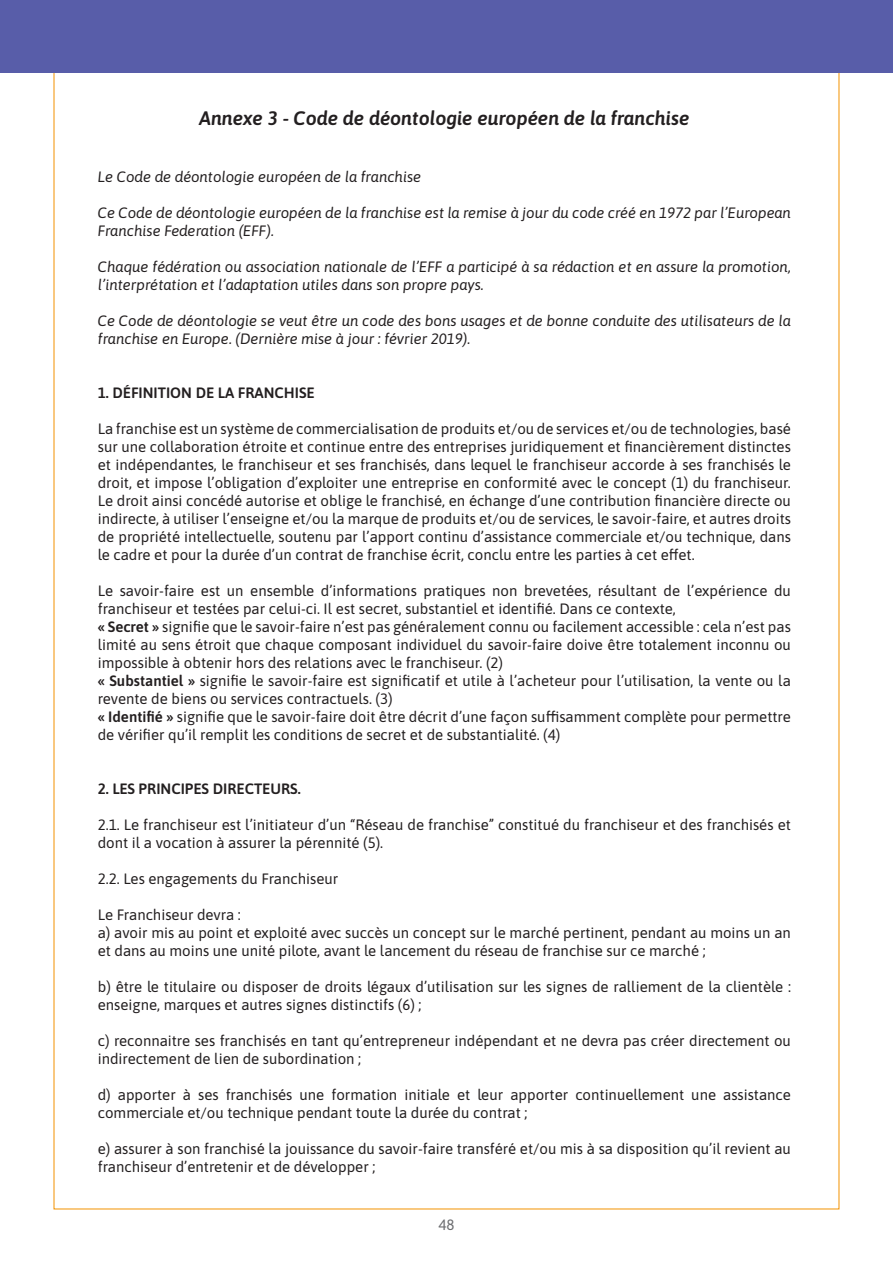
<style>
.page{position:relative;width:893px;height:1263px;background:#fff}
.page>*{position:absolute;margin:0;border:0;box-sizing:border-box;transform-origin:0 0}
.t1{font:italic 600 19.5px "Asap";color:#231f20}
.t2{font:15px/18px "Asap";color:#231f20}
.t3{font:italic 15px/18px "Asap";color:#231f20}
.t4{font:600 15px "Asap";color:#231f20}
.t5{font:15px "Asap";color:#6c6d70}
.s1{font-weight:600}
</style>
<div class="page">
<div style="left:0;top:0;width:893px;height:72px;background:#585da9"></div>
<p class="t1" style="left:199px;top:104px;width:492px">Annexe 3 - Code de déontologie européen de la franchise</p>
<p class="t3" style="left:98px;top:167px;width:325px">Le Code de déontologie européen de la franchise</p>
<p class="t3" style="left:98px;top:203px;width:695px">Ce Code de déontologie européen de la franchise est la remise à jour du code créé en 1972 par l’European<br>Franchise Federation (EFF).</p>
<p class="t3" style="left:98px;top:257px;width:695px">Chaque fédération ou association nationale de l’EFF a participé à sa rédaction et en assure la promotion, l’interprétation et l’adaptation utiles dans son propre pays.</p>
<p class="t3" style="left:98px;top:311px;width:695px">Ce Code de déontologie se veut être un code des bons usages et de bonne conduite des utilisateurs de la franchise en Europe. (Dernière mise à jour : février 2019).</p>
<p class="t4" style="left:98px;top:382px;width:219px">1. DÉFINITION DE LA FRANCHISE</p>
<p class="t2" style="left:98px;top:419px;width:695px;text-align:justify">La franchise est un système de commercialisation de produits et/ou de services et/ou de technologies, basé sur une collaboration étroite et continue entre des entreprises juridiquement et financièrement distinctes et indépendantes, le franchiseur et ses franchisés, dans lequel le franchiseur accorde à ses franchisés le droit, et impose l’obligation d’exploiter une entreprise en conformité avec le concept (1) du franchiseur.<br>Le droit ainsi concédé autorise et oblige le franchisé, en échange d’une contribution financière directe ou indirecte, à utiliser l’enseigne et/ou la marque de produits et/ou de services, le savoir-faire, et autres droits de propriété intellectuelle, soutenu par l’apport continu d’assistance commerciale et/ou technique, dans le cadre et pour la durée d’un contrat de franchise écrit, conclu entre les parties à cet effet.</p>
<p class="t2" style="left:98px;top:581px;width:695px">Le savoir-faire est un ensemble d’informations pratiques non brevetées, résultant de l’expérience du franchiseur et testées par celui-ci. Il est secret, substantiel et identifié. Dans ce contexte,</p>
<p class="t2" style="left:98px;top:617px;width:695px;text-align:justify"><span class="s1">« Secret »</span> signifie que le savoir-faire n’est pas généralement connu ou facilement accessible : cela n’est pas limité au sens étroit que chaque composant individuel du savoir-faire doive être totalement inconnu ou impossible à obtenir hors des relations avec le franchiseur. (2)</p>
<p class="t2" style="left:98px;top:671px;width:695px"><span class="s1">« Substantiel »</span> signifie le savoir-faire est significatif et utile à l’acheteur pour l’utilisation, la vente ou la revente de biens ou services contractuels. (3)</p>
<p class="t2" style="left:98px;top:707px;width:695px"><span class="s1">« Identifié »</span> signifie que le savoir-faire doit être décrit d’une façon suffisamment complète pour permettre de vérifier qu’il remplit les conditions de secret et de substantialité. (4)</p>
<p class="t4" style="left:98px;top:778px;width:204px">2. LES PRINCIPES DIRECTEURS.</p>
<p class="t2" style="left:98px;top:815px;width:695px">2.1. Le franchiseur est l’initiateur d’un “Réseau de franchise” constitué du franchiseur et des franchisés et dont il a vocation à assurer la pérennité (5).</p>
<p class="t2" style="left:98px;top:869px;width:242px">2.2. Les engagements du Franchiseur</p>
<p class="t2" style="left:98px;top:905px;width:144px">Le Franchiseur devra :</p>
<p class="t2" style="left:98px;top:923px;width:695px">a) avoir mis au point et exploité avec succès un concept sur le marché pertinent, pendant au moins un an et dans au moins une unité pilote, avant le lancement du réseau de franchise sur ce marché ;</p>
<p class="t2" style="left:98px;top:977px;width:695px">b) être le titulaire ou disposer de droits légaux d’utilisation sur les signes de ralliement de la clientèle : enseigne, marques et autres signes distinctifs (6) ;</p>
<p class="t2" style="left:98px;top:1031px;width:695px">c) reconnaitre ses franchisés en tant qu’entrepreneur indépendant et ne devra pas créer directement ou indirectement de lien de subordination ;</p>
<p class="t2" style="left:98px;top:1085px;width:695px">d) apporter à ses franchisés une formation initiale et leur apporter continuellement une assistance commerciale et/ou technique pendant toute la durée du contrat ;</p>
<p class="t2" style="left:98px;top:1139px;width:694px">e) assurer à son franchisé la jouissance du savoir-faire transféré et/ou mis à sa disposition qu’il revient au franchiseur d’entretenir et de développer ;</p>
<p class="t5" style="left:438px;top:1214px;width:18px">48</p>
</div>
